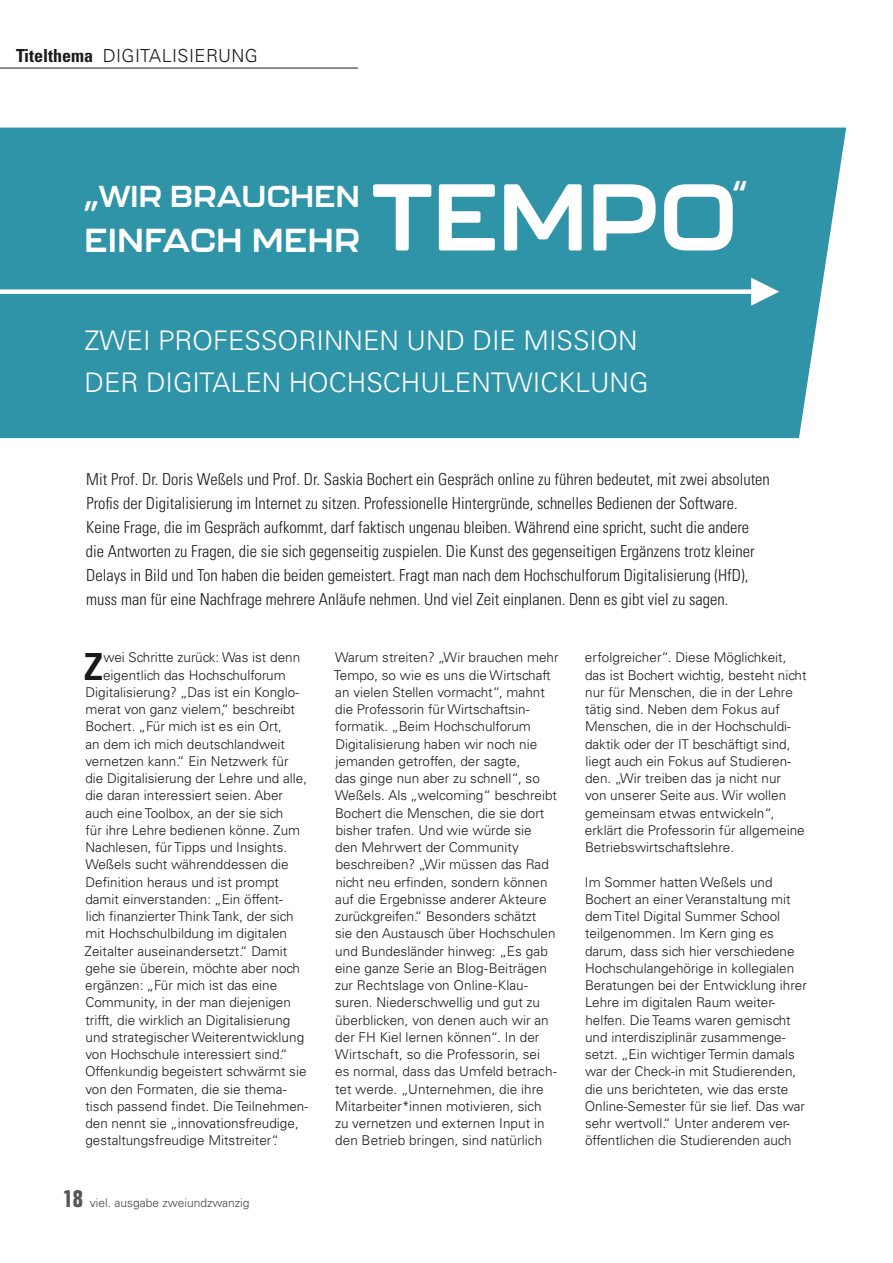
<style>
.page{position:relative;width:893px;height:1263px;background:#fff}
.page>*{position:absolute;margin:0;border:0;box-sizing:border-box;transform-origin:0 0}
._01_Headline_Frankli{font:700 93.75px "Kallisto";color:#fff}
._06_Initial_Fließtex{font:700 condensed 37.35px "Univers LT Std";color:#1a1a18}
._01_Headline_Frankli-2{font:700 33px "Kallisto";letter-spacing:.02em;color:#fff}
._01_Headline_Frankli-3{font:700 30px "Kallisto";letter-spacing:.01em;color:#fff}
._02_Subline{font:300 27px/42px "Univers LT Std";color:#fff}
.t1{font:300 18px "Univers LT Std";letter-spacing:.025em;color:#1a1a18}
._04_Lead{font:300 condensed 16.5px/24px "Univers LT Std";color:#1a1a18}
._05_Inhalt_Fließtext{font:300 13.5px/17.2px "Univers LT Std";color:#1a1a18}
._06_Initial_Fließtex-2{font:300 13.5px "Univers LT Std";color:#1a1a18}
.t2{font:300 12px "Univers LT Std";color:#444343}
.s1{font-weight:700;font-stretch:condensed}
.s2{font-family:"Folio";font-weight:700;font-stretch:condensed;font-size:24px;color:#565656}
</style>
<div class="page">
<div style="left:0;top:128px;width:846px;height:310px;background:#3094a9"></div>
<div style="left:0;top:289px;width:765px;height:5px;background:#fff"></div>
<svg style="left:751px;top:278px;width:28px;height:28px"></svg>
<hr style="left:0;top:68px;width:358px;height:1px;background:#1a1a18">
<h3 class="t1" style="left:16px;top:45px;width:243px"><span class="s1">Titelthema</span> DIGITALISIERUNG</h3>
<p class="_01_Headline_Frankli-3" style="left:85px;top:178px;width:277px">„WIR BRAUCHEN</p>
<p class="_01_Headline_Frankli-2" style="left:85px;top:220px;width:277px">EINFACH MEHR</p>
<p class="_01_Headline_Frankli" style="left:372px;top:160px;width:367px">TEMPO</p>
<p class="_01_Headline_Frankli-3" style="left:733px;top:173px;width:16px">“</p>
<p class="_02_Subline" style="left:85px;top:320px;width:565px">ZWEI PROFESSORINNEN UND DIE MISSION<br>DER DIGITALEN HOCHSCHULENTWICKLUNG</p>
<p class="_04_Lead" style="left:86px;top:467px;width:685px">Mit Prof. Dr. Doris Weßels und Prof. Dr. Saskia Bochert ein Gespräch online zu führen bedeutet, mit zwei absoluten Profis der Digitalisierung im Internet zu sitzen. Professionelle Hintergründe, schnelles Bedienen der Software.<br>Keine Frage, die im Gespräch aufkommt, darf faktisch ungenau bleiben. Während eine spricht, sucht die andere die Antworten zu Fragen, die sie sich gegenseitig zuspielen. Die Kunst des gegenseitigen Ergänzens trotz kleiner Delays in Bild und Ton haben die beiden gemeistert. Fragt man nach dem Hochschulforum Digitalisierung (HfD), muss man für eine Nachfrage mehrere Anläufe nehmen. Und viel Zeit einplanen. Denn es gibt viel zu sagen.</p>
<p class="_06_Initial_Fließtex" style="left:84px;top:643px;width:20px">Z</p>
<p class="_06_Initial_Fließtex-2" style="left:103px;top:649px;width:198px">wei Schritte zurück: Was ist denn</p>
<p class="_06_Initial_Fließtex-2" style="left:103px;top:667px;width:184px">eigentlich das Hochschulforum</p>
<p class="_06_Initial_Fließtex-2" style="left:86px;top:684px;width:215px">Digitalisierung? „Das ist ein Konglo-</p>
<p class="_06_Initial_Fließtex-2" style="left:86px;top:701px;width:211px">merat von ganz vielem,“ beschreibt</p>
<p class="_06_Initial_Fließtex-2" style="left:85px;top:718px;width:198px">Bochert. „Für mich ist es ein Ort,</p>
<p class="_06_Initial_Fließtex-2" style="left:85px;top:736px;width:201px">an dem ich mich deutschlandweit</p>
<p class="_06_Initial_Fließtex-2" style="left:85px;top:753px;width:205px">vernetzen kann.“ Ein Netzwerk für</p>
<p class="_06_Initial_Fließtex-2" style="left:85px;top:770px;width:223px">die Digitalisierung der Lehre und alle,</p>
<p class="_06_Initial_Fließtex-2" style="left:85px;top:787px;width:199px">die daran interessiert seien. Aber</p>
<p class="_06_Initial_Fließtex-2" style="left:85px;top:805px;width:199px">auch eine Toolbox, an der sie sich</p>
<p class="_06_Initial_Fließtex-2" style="left:85px;top:822px;width:216px">für ihre Lehre bedienen könne. Zum</p>
<p class="_06_Initial_Fließtex-2" style="left:86px;top:839px;width:203px">Nachlesen, für Tipps und Insights.</p>
<p class="_06_Initial_Fließtex-2" style="left:85px;top:856px;width:205px">Weßels sucht währenddessen die</p>
<p class="_06_Initial_Fließtex-2" style="left:86px;top:874px;width:195px">Definition heraus und ist prompt</p>
<p class="_06_Initial_Fließtex-2" style="left:85px;top:891px;width:199px">damit einverstanden: „Ein öffent-</p>
<p class="_06_Initial_Fließtex-2" style="left:86px;top:908px;width:209px">lich finanzierter Think Tank, der sich</p>
<p class="_06_Initial_Fließtex-2" style="left:86px;top:925px;width:203px">mit Hochschulbildung im digitalen</p>
<p class="_06_Initial_Fließtex-2" style="left:85px;top:943px;width:204px">Zeitalter auseinandersetzt.“ Damit</p>
<p class="_06_Initial_Fließtex-2" style="left:85px;top:960px;width:216px">gehe sie überein, möchte aber noch</p>
<p class="_06_Initial_Fließtex-2" style="left:85px;top:977px;width:193px">ergänzen: „Für mich ist das eine</p>
<p class="_06_Initial_Fließtex-2" style="left:85px;top:994px;width:207px">Community, in der man diejenigen</p>
<p class="_06_Initial_Fließtex-2" style="left:85px;top:1012px;width:206px">trifft, die wirklich an Digitalisierung</p>
<p class="_06_Initial_Fließtex-2" style="left:85px;top:1029px;width:220px">und strategischer Weiterentwicklung</p>
<p class="_06_Initial_Fließtex-2" style="left:85px;top:1046px;width:204px">von Hochschule interessiert sind.“</p>
<p class="_06_Initial_Fließtex-2" style="left:85px;top:1063px;width:223px">Offenkundig begeistert schwärmt sie</p>
<p class="_06_Initial_Fließtex-2" style="left:85px;top:1081px;width:203px">von den Formaten, die sie thema-</p>
<p class="_06_Initial_Fließtex-2" style="left:85px;top:1098px;width:224px">tisch passend findet. Die Teilnehmen-</p>
<p class="_06_Initial_Fließtex-2" style="left:85px;top:1115px;width:215px">den nennt sie „innovationsfreudige,</p>
<p class="_06_Initial_Fließtex-2" style="left:85px;top:1132px;width:195px">gestaltungsfreudige Mitstreiter“.</p>
<p class="t2" style="left:63px;top:1196px;width:188px"><span class="s2">18</span> viel. ausgabe zweiundzwanzig</p>
<p class="_05_Inhalt_Fließtext" style="left:334px;top:649px;width:226px">Warum streiten? „Wir brauchen mehr Tempo, so wie es uns die Wirtschaft an vielen Stellen vormacht“, mahnt die Professorin für Wirtschaftsin&shy;formatik. „Beim Hochschulforum Digitalisierung haben wir noch nie jemanden getroffen, der sagte,<br>das ginge nun aber zu schnell“, so Weßels. Als „welcoming“ beschreibt Bochert die Menschen, die sie dort bisher trafen. Und wie würde sie<br>den Mehrwert der Community beschreiben? „Wir müssen das Rad nicht neu erfinden, sondern können auf die Ergebnisse anderer Akteure zurückgreifen.“ Besonders schätzt<br>sie den Austausch über Hochschulen und Bundesländer hinweg: „Es gab eine ganze Serie an Blog-Beiträgen zur Rechtslage von Online-Klau&shy;suren. Niederschwellig und gut zu überblicken, von denen auch wir an der FH Kiel lernen können“. In der Wirtschaft, so die Professorin, sei<br>es normal, dass das Umfeld betrach&shy;tet werde. „Unternehmen, die ihre Mitarbeiter*innen motivieren, sich<br>zu vernetzen und externen Input in den Betrieb bringen, sind natürlich</p>
<p class="_05_Inhalt_Fließtext" style="left:585px;top:649px;width:223px">erfolgreicher“. Diese Möglichkeit, das ist Bochert wichtig, besteht nicht nur für Menschen, die in der Lehre tätig sind. Neben dem Fokus auf Menschen, die in der Hochschuldi&shy;daktik oder der IT beschäftigt sind, liegt auch ein Fokus auf Studieren&shy;den. „Wir treiben das ja nicht nur<br>von unserer Seite aus. Wir wollen gemeinsam etwas entwickeln“, erklärt die Professorin für allgemeine Betriebswirtschaftslehre.</p>
<p class="_05_Inhalt_Fließtext" style="left:585px;top:873px;width:224px">Im Sommer hatten Weßels und Bochert an einer Veranstaltung mit dem Titel Digital Summer School teilgenommen. Im Kern ging es darum, dass sich hier verschiedene Hochschulangehörige in kollegialen Beratungen bei der Entwicklung ihrer Lehre im digitalen Raum weiter&shy;helfen. Die Teams waren gemischt und interdisziplinär zusammenge&shy;setzt. „Ein wichtiger Termin damals war der Check-in mit Studierenden, die uns berichteten, wie das erste Online-Semester für sie lief. Das war sehr wertvoll.“ Unter anderem ver&shy;öffentlichen die Studierenden auch</p>
</div>
